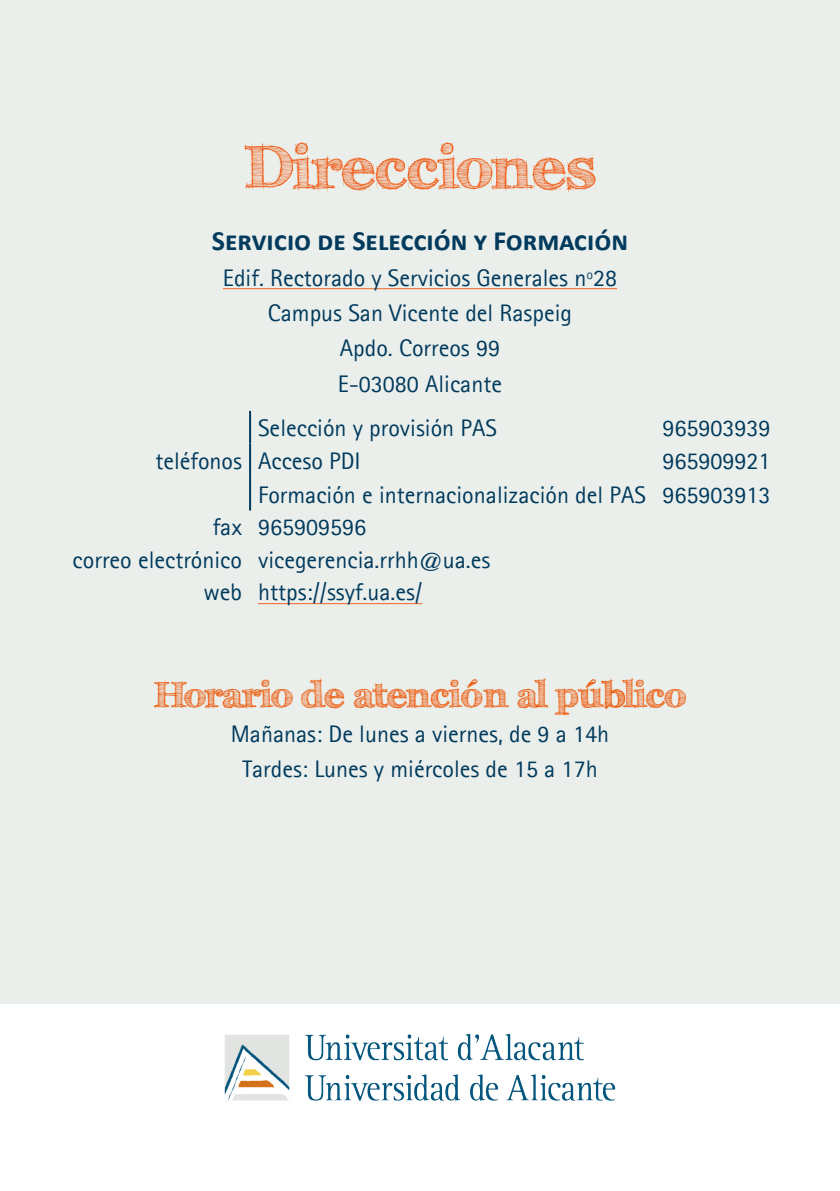
<style>
.page{position:relative;width:840px;height:1191px;background:#fff}
.page>*{position:absolute;margin:0;border:0;box-sizing:border-box;transform-origin:0 0}
.A_MANO{font:700 60px "FFF Tusj";color:#f06422}
.SERVICIOS{font:700 36px "FFF Tusj";color:#ed5200}
.AGRUPACIÓN_DE_SERVI{font:700 28px "Calibri";color:#003a5d}
.SERVICIOS-2{font:24px "Agfa Rotis Sans Serif";color:#003a5d}
</style>
<div class="page">
<div style="left:0;top:0;width:839px;height:1003px;background:#ebefec"></div>
<img style="left:224px;top:1033px;width:392px;height:68px">
<hr style="left:223px;top:288px;width:393px;height:1px;background:#f06422">
<hr style="left:249px;top:411px;width:2px;height:32px;background:#003a5d">
<hr style="left:249px;top:443px;width:2px;height:35px;background:#003a5d">
<hr style="left:249px;top:478px;width:2px;height:32px;background:#003a5d">
<hr style="left:258px;top:603px;width:164px;height:1px;background:#f06422">
<p class="A_MANO" style="left:245px;top:132px;width:351px">Direcciones</p>
<p class="AGRUPACIÓN_DE_SERVI" style="left:212px;top:223px;width:417px">Servicio de Selección y Formación</p>
<p class="SERVICIOS-2" style="left:223px;top:263px;width:395px">Edif. Rectorado y Servicios Generales nº28</p>
<p class="SERVICIOS-2" style="left:268px;top:298px;width:305px">Campus San Vicente del Raspeig</p>
<p class="SERVICIOS-2" style="left:340px;top:334px;width:161px">Apdo. Correos 99</p>
<p class="SERVICIOS-2" style="left:338px;top:369px;width:165px">E-03080 Alicante</p>
<p class="SERVICIOS-2" style="left:155px;top:446px;width:88px">teléfonos</p>
<p class="SERVICIOS-2" style="left:258px;top:413px;width:240px">Selección y provisión PAS</p>
<p class="SERVICIOS-2" style="left:662px;top:413px;width:109px">965903939</p>
<p class="SERVICIOS-2" style="left:258px;top:446px;width:104px">Acceso PDI</p>
<p class="SERVICIOS-2" style="left:662px;top:446px;width:109px">965909921</p>
<p class="SERVICIOS-2" style="left:258px;top:480px;width:389px">Formación e internacionalización del PAS</p>
<p class="SERVICIOS-2" style="left:662px;top:480px;width:109px">965903913</p>
<p class="SERVICIOS-2" style="left:212px;top:513px;width:31px">fax</p>
<p class="SERVICIOS-2" style="left:258px;top:513px;width:109px">965909596</p>
<p class="SERVICIOS-2" style="left:73px;top:545px;width:171px">correo electrónico</p>
<p class="SERVICIOS-2" style="left:258px;top:545px;width:233px">vicegerencia.rrhh@ua.es</p>
<p class="SERVICIOS-2" style="left:203px;top:578px;width:40px">web</p>
<p class="SERVICIOS-2" style="left:258px;top:578px;width:165px">https://ssyf.ua.es/</p>
<p class="SERVICIOS" style="left:155px;top:672px;width:531px">Horario de atención al público</p>
<p class="SERVICIOS-2" style="left:231px;top:719px;width:380px">Mañanas: De lunes a viernes, de 9 a 14h</p>
<p class="SERVICIOS-2" style="left:242px;top:755px;width:356px">Tardes: Lunes y miércoles de 15 a 17h</p>
</div>
